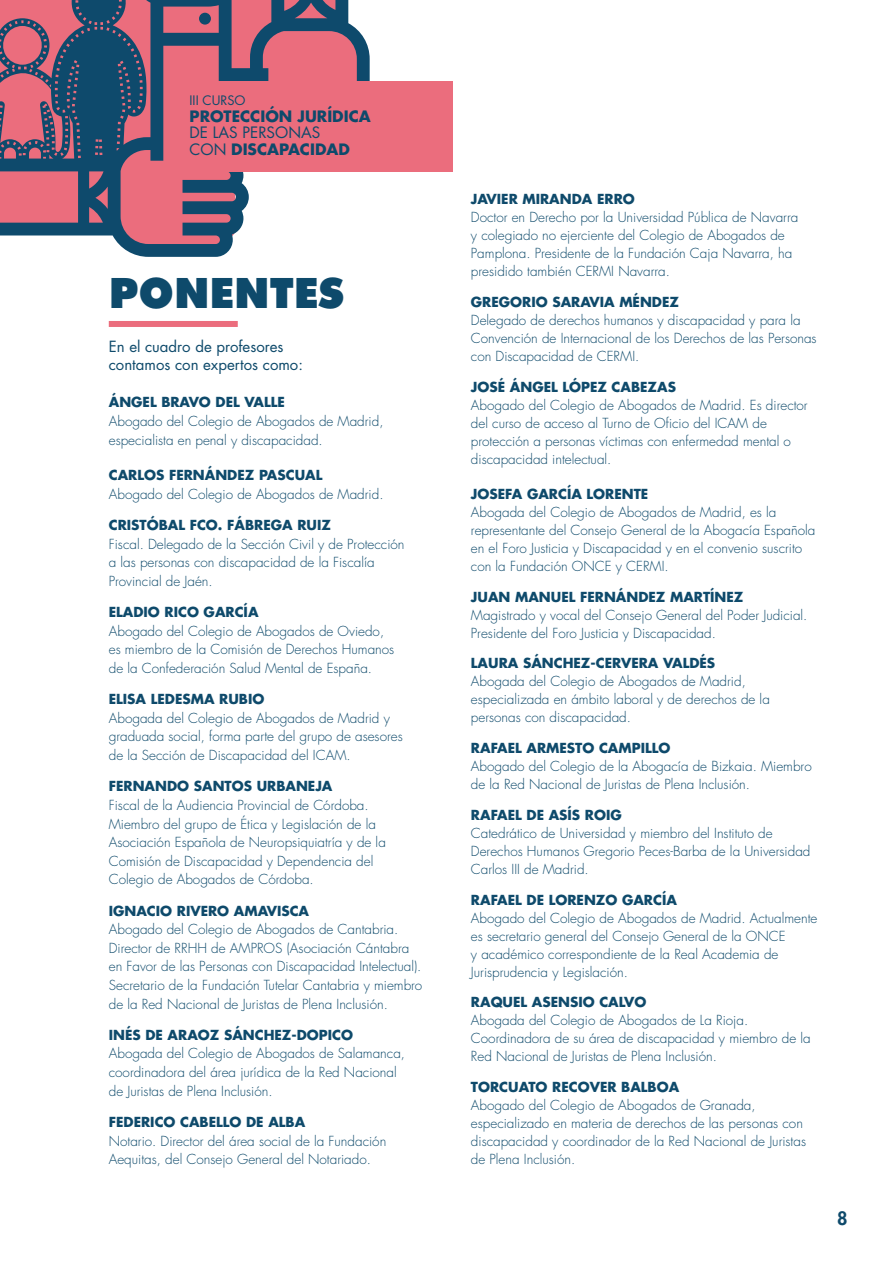
<style>
.page{position:relative;width:893px;height:1263px;background:#fff}
.page>*{position:absolute;margin:0;border:0;box-sizing:border-box;transform-origin:0 0}
.titulo{font:900 42px "Futura BT";color:#0e4a6b}
.t1{font:800 18px "Futura";color:#0e4a6b}
.t2{font:700 15.3px "Futura";color:#0e4a6b}
.t3{font:15.3px "Futura";color:#0e4a6b}
.cuerpo2{font:15px/18px "Futura";color:#0e4a6b}
.cuerpo2-2{font:300 13.5px/18px "Futura";color:#0e4a6b}
.modulos{font:700 13.5px "Futura";color:#0e4a6b}
.t4{font:12.75px "Futura";color:#0e4a6b}
.s1{font-weight:400}
</style>
<div class="page">
<svg style="left:127px;top:251px;width:102px;height:6px"></svg>
<svg style="left:0;top:0;width:371px;height:251px"></svg>
<div style="left:109px;top:321px;width:129px;height:6px;background:#eb6d7d"></div>
<div style="left:170px;top:81px;width:282px;height:90px;background:#eb6d7d"></div>
<p class="t4" style="left:190px;top:92px;width:57px">III CURSO</p>
<p class="t2" style="left:190px;top:106px;width:183px">PROTECCIÓN JURÍDICA</p>
<p class="t3" style="left:190px;top:122px;width:132px">DE LAS PERSONAS</p>
<p class="t2" style="left:190px;top:139px;width:162px"><span class="s1">CON</span> DISCAPACIDAD</p>
<p class="titulo" style="left:109px;top:268px;width:237px">PONENTES</p>
<p class="cuerpo2" style="left:109px;top:337px;width:196px">En el cuadro de profesores contamos con expertos como:</p>
<p class="modulos" style="left:109px;top:393px;width:178px">ÁNGEL BRAVO DEL VALLE</p>
<p class="cuerpo2-2" style="left:109px;top:412px;width:276px;line-height:18.6px">Abogado del Colegio de Abogados de Madrid, especialista en penal y discapacidad.</p>
<p class="modulos" style="left:109px;top:466px;width:215px">CARLOS FERNÁNDEZ PASCUAL</p>
<p class="cuerpo2-2" style="left:109px;top:485px;width:276px">Abogado del Colegio de Abogados de Madrid.</p>
<p class="modulos" style="left:109px;top:516px;width:224px">CRISTÓBAL FCO. FÁBREGA RUIZ</p>
<p class="cuerpo2-2" style="left:109px;top:535px;width:297px;line-height:18.6px">Fiscal. Delegado de la Sección Civil y de Protección a las personas con discapacidad de la Fiscalía<br>Provincial de Jaén.</p>
<p class="modulos" style="left:109px;top:603px;width:151px">ELADIO RICO GARCÍA</p>
<p class="cuerpo2-2" style="left:109px;top:622px;width:287px;line-height:18.6px">Abogado del Colegio de Abogados de Oviedo, es miembro de la Comisión de Derechos Humanos de la Confederación Salud Mental de España.</p>
<p class="modulos" style="left:109px;top:690px;width:157px">ELISA LEDESMA RUBIO</p>
<p class="cuerpo2-2" style="left:109px;top:709px;width:295px;line-height:18.6px">Abogada del Colegio de Abogados de Madrid y graduada social, forma parte del grupo de asesores de la Sección de Discapacidad del ICAM.</p>
<p class="modulos" style="left:109px;top:777px;width:225px">FERNANDO SANTOS URBANEJA</p>
<p class="cuerpo2-2" style="left:109px;top:796px;width:279px;line-height:18.6px">Fiscal de la Audiencia Provincial de Córdoba.<br>Miembro del grupo de Ética y Legislación de la Asociación Española de Neuropsiquiatría y de la Comisión de Discapacidad y Dependencia del Colegio de Abogados de Córdoba.</p>
<p class="modulos" style="left:109px;top:901px;width:202px">IGNACIO RIVERO AMAVISCA</p>
<p class="cuerpo2-2" style="left:109px;top:920px;width:315px;line-height:18.6px">Abogado del Colegio de Abogados de Cantabria.<br>Director de RRHH de AMPROS (Asociación Cántabra en Favor de las Personas con Discapacidad Intelectual).<br>Secretario de la Fundación Tutelar Cantabria y miembro de la Red Nacional de Juristas de Plena Inclusión.</p>
<p class="modulos" style="left:109px;top:1025px;width:246px">INÉS DE ARAOZ SÁNCHEZ-DOPICO</p>
<p class="cuerpo2-2" style="left:109px;top:1044px;width:298px;line-height:18.6px">Abogada del Colegio de Abogados de Salamanca, coordinadora del área jurídica de la Red Nacional de Juristas de Plena Inclusión.</p>
<p class="modulos" style="left:109px;top:1112px;width:198px">FEDERICO CABELLO DE ALBA</p>
<p class="cuerpo2-2" style="left:109px;top:1131px;width:279px;line-height:18.6px">Notario. Director del área social de la Fundación<br>Aequitas, del Consejo General del Notariado.</p>
<p class="modulos" style="left:471px;top:190px;width:165px">JAVIER MIRANDA ERRO</p>
<p class="cuerpo2-2" style="left:471px;top:208px;width:329px">Doctor en Derecho por la Universidad Pública de Navarra y colegiado no ejerciente del Colegio de Abogados de Pamplona. Presidente de la Fundación Caja Navarra, ha presidido también CERMI Navarra.</p>
<p class="modulos" style="left:471px;top:292px;width:210px">GREGORIO SARAVIA MÉNDEZ</p>
<p class="cuerpo2-2" style="left:471px;top:311px;width:347px">Delegado de derechos humanos y discapacidad y para la<br>Convención de Internacional de los Derechos de las Personas con Discapacidad de CERMI.</p>
<p class="modulos" style="left:471px;top:377px;width:207px">JOSÉ ÁNGEL LÓPEZ CABEZAS</p>
<p class="cuerpo2-2" style="left:471px;top:396px;width:338px">Abogado del Colegio de Abogados de Madrid. Es director del curso de acceso al Turno de Oficio del ICAM de protección a personas víctimas con enfermedad mental o discapacidad intelectual.</p>
<p class="modulos" style="left:471px;top:484px;width:179px">JOSEFA GARCÍA LORENTE</p>
<p class="cuerpo2-2" style="left:471px;top:503px;width:346px">Abogada del Colegio de Abogados de Madrid, es la representante del Consejo General de la Abogacía Española en el Foro Justicia y Discapacidad y en el convenio suscrito con la Fundación ONCE y CERMI.</p>
<p class="modulos" style="left:471px;top:587px;width:274px">JUAN MANUEL FERNÁNDEZ MARTÍNEZ</p>
<p class="cuerpo2-2" style="left:471px;top:606px;width:338px">Magistrado y vocal del Consejo General del Poder Judicial.<br>Presidente del Foro Justicia y Discapacidad.</p>
<p class="modulos" style="left:471px;top:654px;width:246px">LAURA SÁNCHEZ-CERVERA VALDÉS</p>
<p class="cuerpo2-2" style="left:471px;top:672px;width:300px">Abogada del Colegio de Abogados de Madrid, especializada en ámbito laboral y de derechos de la personas con discapacidad.</p>
<p class="modulos" style="left:471px;top:739px;width:201px">RAFAEL ARMESTO CAMPILLO</p>
<p class="cuerpo2-2" style="left:471px;top:757px;width:342px">Abogado del Colegio de la Abogacía de Bizkaia. Miembro de la Red Nacional de Juristas de Plena Inclusión.</p>
<p class="modulos" style="left:471px;top:805px;width:152px">RAFAEL DE ASÍS ROIG</p>
<p class="cuerpo2-2" style="left:471px;top:824px;width:341px">Catedrático de Universidad y miembro del Instituto de<br>Derechos Humanos Gregorio Peces-Barba de la Universidad<br>Carlos III de Madrid.</p>
<p class="modulos" style="left:471px;top:890px;width:208px">RAFAEL DE LORENZO GARCÍA</p>
<p class="cuerpo2-2" style="left:471px;top:909px;width:348px">Abogado del Colegio de Abogados de Madrid. Actualmente es secretario general del Consejo General de la ONCE<br>y académico correspondiente de la Real Academia de Jurisprudencia y Legislación.</p>
<p class="modulos" style="left:471px;top:993px;width:177px">RAQUEL ASENSIO CALVO</p>
<p class="cuerpo2-2" style="left:471px;top:1011px;width:341px">Abogada del Colegio de Abogados de La Rioja.<br>Coordinadora de su área de discapacidad y miembro de la<br>Red Nacional de Juristas de Plena Inclusión.</p>
<p class="modulos" style="left:471px;top:1078px;width:210px">TORCUATO RECOVER BALBOA</p>
<p class="cuerpo2-2" style="left:471px;top:1096px;width:337px">Abogado del Colegio de Abogados de Granada, especializado en materia de derechos de las personas con discapacidad y coordinador de la Red Nacional de Juristas de Plena Inclusión.</p>
<h2 class="t1" style="left:837px;top:1206px;width:12px">8</h2>
</div>
